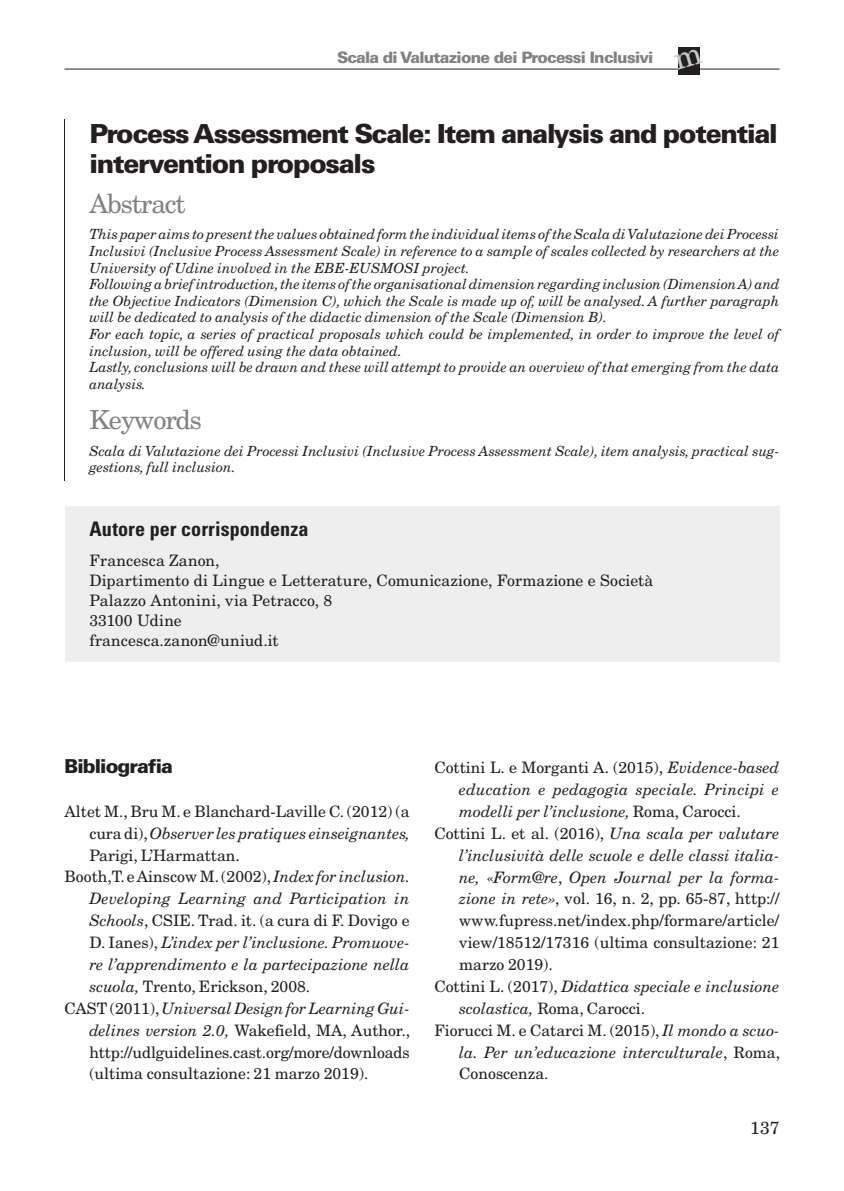
<style>
.page{position:relative;width:844px;height:1191px;background:#fff}
.page>*{position:absolute;margin:0;border:0;box-sizing:border-box;transform-origin:0 0}
.t1{font:900 26.25px/29.8px "Univers LT Std";letter-spacing:-.05em;color:#231f20}
.t2{font:26.25px "New Century Schlbk LT Std";letter-spacing:-.04em;color:#808285}
.t3{font:700 condensed 20.12px "Univers LT Std";color:#231f20}
.t4{font:900 19.25px "Univers LT Std";letter-spacing:-.05em;color:#231f20}
.t5{font:17.5px "New Century Schlbk LT Std";color:#231f20}
.t6{font:15.75px/20.1px "New Century Schlbk LT Std";color:#231f20}
.t7{font:italic 15.75px "New Century Schlbk LT Std";color:#231f20}
.t8{font:900 15.75px "Univers LT Std";letter-spacing:-.05em;color:#808285}
.t9{font:italic 14px/16.6px "New Century Schlbk LT Std";color:#231f20}
.s1{font-style:normal}
.s2{font-style:italic}
</style>
<div class="page">
<div style="left:678px;top:47px;width:21px;height:28px;background:#231f20"></div>
<hr style="left:64px;top:69px;width:715px;height:1px;background:#231f20">
<hr style="left:64px;top:119px;width:1px;height:73px;background:#231f20">
<hr style="left:64px;top:193px;width:1px;height:37px;background:#231f20">
<hr style="left:64px;top:229px;width:1px;height:62px;background:#231f20">
<hr style="left:64px;top:279px;width:1px;height:62px;background:#231f20">
<hr style="left:64px;top:329px;width:1px;height:45px;background:#231f20">
<hr style="left:64px;top:362px;width:1px;height:45px;background:#231f20">
<hr style="left:64px;top:407px;width:1px;height:34px;background:#231f20">
<hr style="left:64px;top:440px;width:1px;height:41px;background:#231f20">
<div style="left:64px;top:506px;width:715px;height:156px;background:#eeeeef"></div>
<svg style="left:673px;top:48px;width:30px;height:22px"></svg>
<p class="t8" style="left:337px;top:47px;width:318px">Scala di Valutazione dei Processi Inclusivi</p>
<h1 class="t1" style="left:89px;top:118px;width:690px">Process Assessment Scale: Item analysis and potential intervention proposals</h1>
<h1 class="t2" style="left:89px;top:187px;width:98px">Abstract</h1>
<p class="t9" style="left:89px;top:226px;width:691px">This paper aims to present the values obtained form the individual items of the Scala di Valutazione dei Processi Inclusivi (Inclusive Process Assessment Scale) in reference to a sample of scales collected by researchers at the University of Udine involved in the EBE-EUSMOSI project.<br>Following a brief introduction, the items of the organisational dimension regarding inclusion (Dimension A) and the Objective Indicators (Dimension C), which the Scale is made up of, will be analysed. A further paragraph will be dedicated to analysis of the didactic dimension of the Scale (Dimension B).<br>For each topic, a series of practical proposals which could be implemented, in order to improve the level of inclusion, will be offered using the data obtained.<br>Lastly, conclusions will be drawn and these will attempt to provide an overview of that emerging from the data analysis.</p>
<h1 class="t2" style="left:89px;top:404px;width:114px">Keywords</h1>
<p class="t9" style="left:89px;top:442px;width:691px">Scala di Valutazione dei Processi Inclusivi (Inclusive Process Assessment Scale), item analysis, practical sug&shy;gestions, full inclusion.</p>
<h2 class="t3" style="left:89px;top:516px;width:221px">Autore per corrispondenza</h2>
<p class="t6" style="left:89px;top:550px;width:565px">Francesca Zanon,<br>Dipartimento di Lingue e Letterature, Comunicazione, Formazione e Società Palazzo Antonini, via Petracco, 8<br>33100 Udine<br>francesca.zanon@uniud.it</p>
<h3 class="t4" style="left:64px;top:754px;width:110px">Bibliografia</h3>
<p class="t6" style="left:64px;top:801px;width:346px">Altet M., Bru M. e Blanchard-Laville C. (2012) (a</p>
<p class="t7" style="left:89px;top:823px;width:322px"><span class="s1">cura di),</span> Observer les pratiques einseignantes,</p>
<p class="t6" style="left:89px;top:845px;width:152px">Parigi, L’Harmattan.</p>
<p class="t6" style="left:64px;top:866px;width:347px">Booth,T. e Ainscow M. (2002), <span class="s2">Index for inclusion.</span></p>
<p class="t7" style="left:89px;top:889px;width:322px">Developing Learning and Participation in</p>
<p class="t6" style="left:89px;top:910px;width:321px"><span class="s2">Schools</span>, CSIE. Trad. it. (a cura di F. Dovigo e</p>
<p class="t7" style="left:89px;top:933px;width:321px"><span class="s1">D. Ianes),</span> L’index per l’inclusione. Promuove-</p>
<p class="t7" style="left:89px;top:955px;width:321px">re l’apprendimento e la partecipazione nella</p>
<p class="t6" style="left:89px;top:976px;width:222px"><span class="s2">scuola,</span> Trento, Erickson, 2008.</p>
<p class="t7" style="left:64px;top:998px;width:346px"><span class="s1">CAST (2011),</span> Universal Design for Learning Gui-</p>
<p class="t6" style="left:89px;top:1020px;width:322px"><span class="s2">delines version 2.0,</span> Wakefield, MA, Author.,</p>
<p class="t6" style="left:89px;top:1041px;width:322px">http://udlguidelines.cast.org/more/downloads</p>
<p class="t6" style="left:89px;top:1063px;width:280px">(ultima consultazione: 21 marzo 2019).</p>
<p class="t6" style="left:434px;top:757px;width:346px">Cottini L. e Morganti A. (2015), <span class="s2">Evidence-based</span></p>
<p class="t7" style="left:459px;top:780px;width:321px">education e pedagogia speciale. Principi e</p>
<p class="t7" style="left:459px;top:801px;width:283px">modelli per l’inclusione, <span class="s1">Roma, Carocci.</span></p>
<p class="t6" style="left:434px;top:823px;width:346px">Cottini L. et al. (2016), <span class="s2">Una scala per valutare</span></p>
<p class="t7" style="left:459px;top:845px;width:321px">l’inclusività delle scuole e delle classi italia-</p>
<p class="t7" style="left:459px;top:867px;width:321px">ne, <span class="s1">«</span>Form@re<span class="s1">,</span> Open Journal per la forma-</p>
<p class="t6" style="left:459px;top:888px;width:321px"><span class="s2">zione in rete»</span>, vol. 16, n. 2, pp. 65-87, http://</p>
<p class="t6" style="left:459px;top:910px;width:321px">www.fupress.net/index.php/formare/article/</p>
<p class="t6" style="left:459px;top:932px;width:321px">view/18512/17316 (ultima consultazione: 21</p>
<p class="t6" style="left:459px;top:954px;width:95px">marzo 2019).</p>
<p class="t7" style="left:434px;top:976px;width:346px"><span class="s1">Cottini L. (2017),</span> Didattica speciale e inclusione</p>
<p class="t6" style="left:459px;top:998px;width:187px"><span class="s2">scolastica,</span> Roma, Carocci.</p>
<p class="t6" style="left:434px;top:1020px;width:346px">Fiorucci M. e Catarci M. (2015), <span class="s2">Il mondo a scuo-</span></p>
<p class="t7" style="left:459px;top:1042px;width:322px">la. Per un’educazione interculturale<span class="s1">, Roma,</span></p>
<p class="t6" style="left:459px;top:1063px;width:91px">Conoscenza.</p>
<p class="t5" style="left:750px;top:1117px;width:31px">137</p>
</div>
